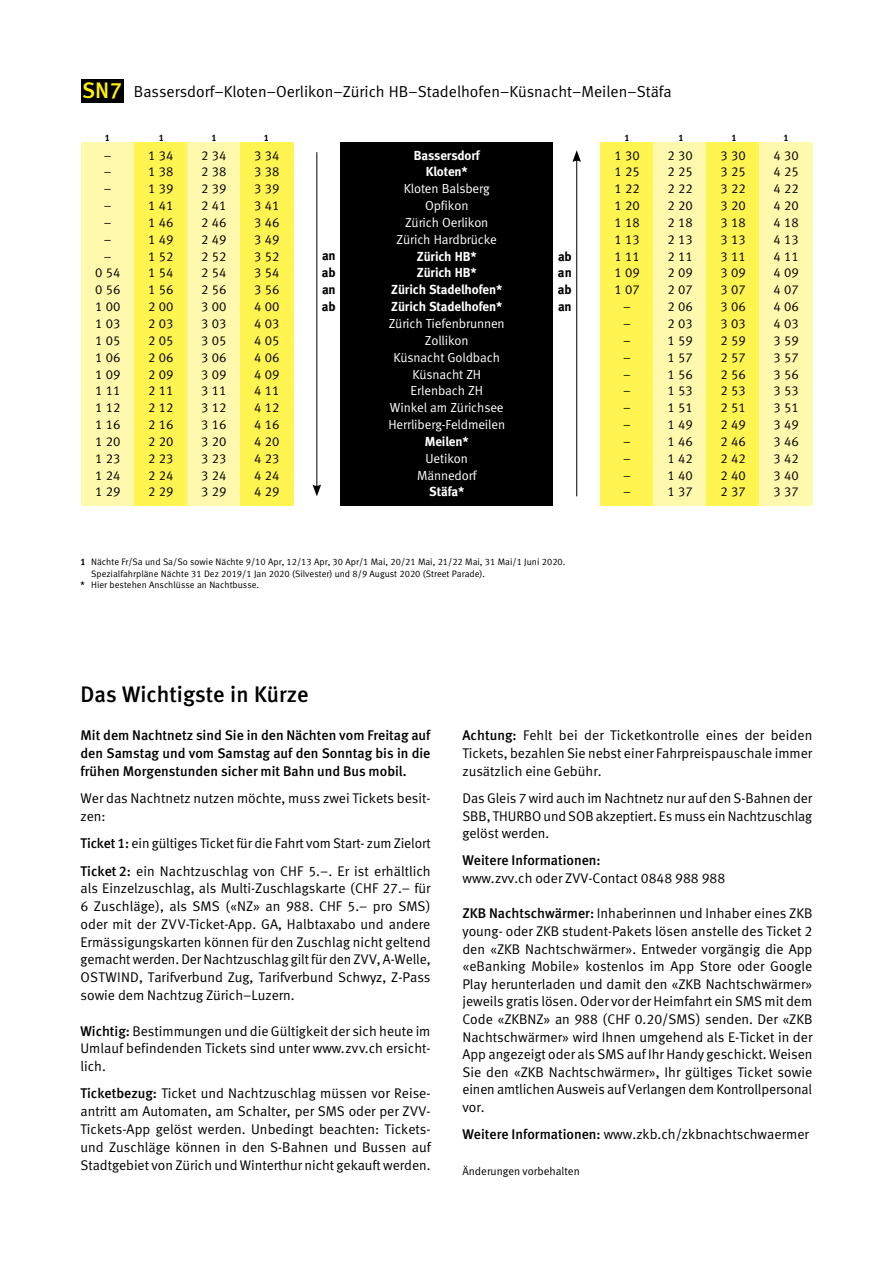
<style>
.page{position:relative;width:893px;height:1263px;background:#fff}
.page>*{position:absolute;margin:0;border:0;box-sizing:border-box;transform-origin:0 0}
.t1{font:22.5px "Meta Medium LF";color:#000}
.t2{font:22.5px "Meta Medium LF";color:#fff200}
.t3{font:15.9px "Meta Normal LF";color:#000}
.t4{font:14.1px/17.5px "Meta Normal LF";color:#000;text-align:justify}
.t5{font:14.1px/17.9px "Meta Medium LF";color:#000;text-align:justify}
.t6{font:13.05px/16.8px "Meta Normal LF";color:#000;text-align:justify}
.t7{font:13.05px/16.8px "Meta Normal LF";letter-spacing:-.01em;color:#fff;text-align:center}
.t8{font:13.05px/17px "Meta Bold LF";letter-spacing:-.01em;color:#000;text-align:justify}
.t9{font:11.25px "Meta Normal LF";color:#000}
.t10{font:9.3px "Meta Normal LF";color:#000}
.t11{font:9.3px "Meta Bold LF";color:#000}
.s1{font-family:"Meta Bold LF"}
.s2{font-family:"Meta Medium LF"}
</style>
<div class="page">
<div style="left:81px;top:142px;width:53px;height:364px;background:#fff9ae"></div>
<div style="left:134px;top:142px;width:53px;height:364px;background:#fff450"></div>
<div style="left:187px;top:142px;width:53px;height:364px;background:#fff9ae"></div>
<div style="left:240px;top:142px;width:53px;height:364px;background:#fff450"></div>
<div style="left:601px;top:142px;width:53px;height:364px;background:#fff450"></div>
<div style="left:654px;top:142px;width:53px;height:364px;background:#fff9ae"></div>
<div style="left:707px;top:142px;width:53px;height:364px;background:#fff450"></div>
<div style="left:760px;top:142px;width:53px;height:364px;background:#fff9ae"></div>
<div style="left:341px;top:142px;width:212px;height:364px;background:#000"></div>
<hr style="left:316px;top:152px;width:1px;height:335px;background:#000">
<svg style="left:313px;top:484px;width:8px;height:12px"></svg>
<hr style="left:576px;top:159px;width:1px;height:337px;background:#000">
<svg style="left:572px;top:150px;width:9px;height:12px"></svg>
<div style="left:81px;top:79px;width:42px;height:24px;background:#000"></div>
<p class="t2" style="left:82px;top:77px;width:41px">SN7</p>
<p class="t11" style="left:105px;top:133px;width:7px">1</p>
<p class="t11" style="left:159px;top:133px;width:7px">1</p>
<p class="t11" style="left:212px;top:133px;width:7px">1</p>
<p class="t11" style="left:264px;top:133px;width:7px">1</p>
<p class="t3" style="left:134px;top:82px;width:539px">Bassersdorf–Kloten–Oerlikon–Zürich HB–Stadelhofen–Küsnacht–Meilen–Stäfa</p>
<p class="t11" style="left:624px;top:133px;width:7px">1</p>
<p class="t11" style="left:678px;top:133px;width:7px">1</p>
<p class="t11" style="left:731px;top:133px;width:7px">1</p>
<p class="t11" style="left:784px;top:133px;width:7px">1</p>
<p class="t7" style="left:388px;top:146px;width:118px"><span class="s1">Bassersdorf<br>Kloten*<br></span>Kloten Balsberg<br>Opfikon<br>Zürich Oerlikon<br>Zürich Hardbrücke<br><span class="s1">Zürich HB*<br>Zürich HB*<br>Zürich Stadelhofen*<br>Zürich Stadelhofen*<br></span>Zürich Tiefenbrunnen<br>Zollikon<br>Küsnacht Goldbach<br>Küsnacht ZH<br>Erlenbach ZH<br>Winkel am Zürichsee<br>Herrliberg-Feldmeilen<br><span class="s1">Meilen*<br></span>Uetikon<br>Männedorf<br><span class="s1">Stäfa*</span></p>
<p class="t6" style="left:95px;top:146px;width:27px;text-align:center">–<br>–<br>–<br>–<br>–<br>–<br>–<br>0 54<br>0 56<br>1 00<br>1 03<br>1 05<br>1 06<br>1 09<br>1 11<br>1 12<br>1 16<br>1 20<br>1 23<br>1 24<br>1 29</p>
<p class="t6" style="left:148px;top:146px;width:27px">1 34<br>1 38<br>1 39<br>1 41<br>1 46<br>1 49<br>1 52<br>1 54<br>1 56<br>2 00<br>2 03<br>2 05<br>2 06<br>2 09<br>2 11<br>2 12<br>2 16<br>2 20<br>2 23<br>2 24<br>2 29</p>
<p class="t6" style="left:201px;top:146px;width:27px">2 34<br>2 38<br>2 39<br>2 41<br>2 46<br>2 49<br>2 52<br>2 54<br>2 56<br>3 00<br>3 03<br>3 05<br>3 06<br>3 09<br>3 11<br>3 12<br>3 16<br>3 20<br>3 23<br>3 24<br>3 29</p>
<p class="t6" style="left:254px;top:146px;width:27px">3 34<br>3 38<br>3 39<br>3 41<br>3 46<br>3 49<br>3 52<br>3 54<br>3 56<br>4 00<br>4 03<br>4 05<br>4 06<br>4 09<br>4 11<br>4 12<br>4 16<br>4 20<br>4 23<br>4 24<br>4 29</p>
<p class="t6" style="left:614px;top:146px;width:27px;text-align:center">1 30<br>1 25<br>1 22<br>1 20<br>1 18<br>1 13<br>1 11<br>1 09<br>1 07 –<br>–<br>–<br>–<br>–<br>–<br>–<br>–<br>–<br>–<br>–<br>–</p>
<p class="t6" style="left:667px;top:146px;width:27px">2 30<br>2 25<br>2 22<br>2 20<br>2 18<br>2 13<br>2 11<br>2 09<br>2 07<br>2 06<br>2 03<br>1 59<br>1 57<br>1 56<br>1 53<br>1 51<br>1 49<br>1 46<br>1 42<br>1 40<br>1 37</p>
<p class="t6" style="left:720px;top:146px;width:27px">3 30<br>3 25<br>3 22<br>3 20<br>3 18<br>3 13<br>3 11<br>3 09<br>3 07<br>3 06<br>3 03<br>2 59<br>2 57<br>2 56<br>2 53<br>2 51<br>2 49<br>2 46<br>2 42<br>2 40<br>2 37</p>
<p class="t6" style="left:774px;top:146px;width:27px">4 30<br>4 25<br>4 22<br>4 20<br>4 18<br>4 13<br>4 11<br>4 09<br>4 07<br>4 06<br>4 03<br>3 59<br>3 57<br>3 56<br>3 53<br>3 51<br>3 49<br>3 46<br>3 42<br>3 40<br>3 37</p>
<p class="t8" style="left:322px;top:247px;width:15px">an ab an ab</p>
<p class="t8" style="left:558px;top:248px;width:15px">ab an ab an</p>
<p class="t10" style="left:81px;top:557px;width:486px"><span class="s1">1</span> Nächte Fr/Sa und Sa/So sowie Nächte 9/10 Apr, 12/13 Apr, 30 Apr/1 Mai, 20/21 Mai, 21/22 Mai, 31 Mai/1 Juni 2020.</p>
<p class="t10" style="left:91px;top:568px;width:395px">Spezialfahrpläne Nächte 31 Dez 2019/1 Jan 2020 (Silvester) und 8/9 August 2020 (Street Parade).</p>
<p class="t10" style="left:81px;top:579px;width:180px"><span class="s2">*</span> Hier bestehen Anschlüsse an Nachtbusse.</p>
<p class="t1" style="left:81px;top:681px;width:230px">Das Wichtigste in Kürze</p>
<p class="t5" style="left:81px;top:726px;width:351px">Mit dem Nachtnetz sind Sie in den Nächten vom Freitag auf den Samstag und vom Samstag auf den Sonntag bis in die frühen Morgenstunden sicher mit Bahn und Bus mobil.</p>
<p class="t4" style="left:81px;top:789px;width:352px">Wer das Nachtnetz nutzen möchte, muss zwei Tickets besit&shy;zen:</p>
<p class="t4" style="left:81px;top:829px;width:352px;line-height:27.3px"><span class="s2">Ticket 1:</span> ein gültiges Ticket für die Fahrt vom Start- zum Zielort<br><span class="s2">Ticket 2:</span> ein Nachtzuschlag von CHF 5.–. Er ist erhältlich</p>
<p class="t4" style="left:80px;top:879px;width:352px">als Einzelzuschlag, als Multi-Zuschlagskarte (CHF 27.– für 6 Zuschläge), als SMS («NZ» an 988. CHF 5.– pro SMS) oder mit der ZVV-Ticket-App. GA, Halbtaxabo und andere Ermässigungskarten können für den Zuschlag nicht geltend gemacht werden. Der Nachtzuschlag gilt für den ZVV, A-Welle, OSTWIND, Tarifverbund Zug, Tarifverbund Schwyz, Z-Pass sowie dem Nachtzug Zürich–Luzern.</p>
<p class="t4" style="left:81px;top:1021px;width:352px"><span class="s2">Wichtig:</span> Bestimmungen und die Gültigkeit der sich heute im Umlauf befindenden Tickets sind unter www.zvv.ch ersicht&shy;lich.</p>
<p class="t4" style="left:81px;top:1084px;width:352px"><span class="s2">Ticketbezug:</span> Ticket und Nachtzuschlag müssen vor Reise&shy;antritt am Automaten, am Schalter, per SMS oder per ZVV-Tickets-App gelöst werden. Unbedingt beachten: Tickets&shy;und Zuschläge können in den S-Bahnen und Bussen auf Stadtgebiet von Zürich und Winterthur nicht gekauft werden.</p>
<p class="t4" style="left:462px;top:726px;width:351px"><span class="s2">Achtung:</span> Fehlt bei der Ticketkontrolle eines der beiden Tickets, bezahlen Sie nebst einer Fahrpreispauschale immer zusätzlich eine Gebühr.</p>
<p class="t4" style="left:462px;top:789px;width:351px">Das Gleis 7 wird auch im Nachtnetz nur auf den S-Bahnen der SBB, THURBO und SOB akzeptiert. Es muss ein Nachtzuschlag gelöst werden.</p>
<p class="t4" style="left:462px;top:851px;width:264px"><span class="s2">Weitere Informationen:<br></span>www.zvv.ch oder ZVV-Contact 0848 988 988</p>
<p class="t4" style="left:462px;top:904px;width:352px"><span class="s2">ZKB Nachtschwärmer:</span> Inhaberinnen und Inhaber eines ZKB young- oder ZKB student-Pakets lösen anstelle des Ticket 2 den «ZKB Nachtschwärmer». Entweder vorgängig die App «eBanking Mobile» kostenlos im App Store oder Google Play herunterladen und damit den «ZKB Nachtschwärmer» jeweils gratis lösen. Oder vor der Heimfahrt ein SMS mit dem Code «ZKBNZ» an 988 (CHF 0.20/SMS) senden. Der «ZKB Nachtschwärmer» wird Ihnen umgehend als E-Ticket in der App angezeigt oder als SMS auf Ihr Handy geschickt. Weisen Sie den «ZKB Nachtschwärmer», Ihr gültiges Ticket sowie einen amtlichen Ausweis auf Verlangen dem Kontrollpersonal vor.</p>
<p class="t4" style="left:462px;top:1125px;width:348px"><span class="s2">Weitere Informationen:</span> www.zkb.ch/zkbnachtschwaermer</p>
<p class="t9" style="left:462px;top:1164px;width:119px">Änderungen vorbehalten</p>
</div>
